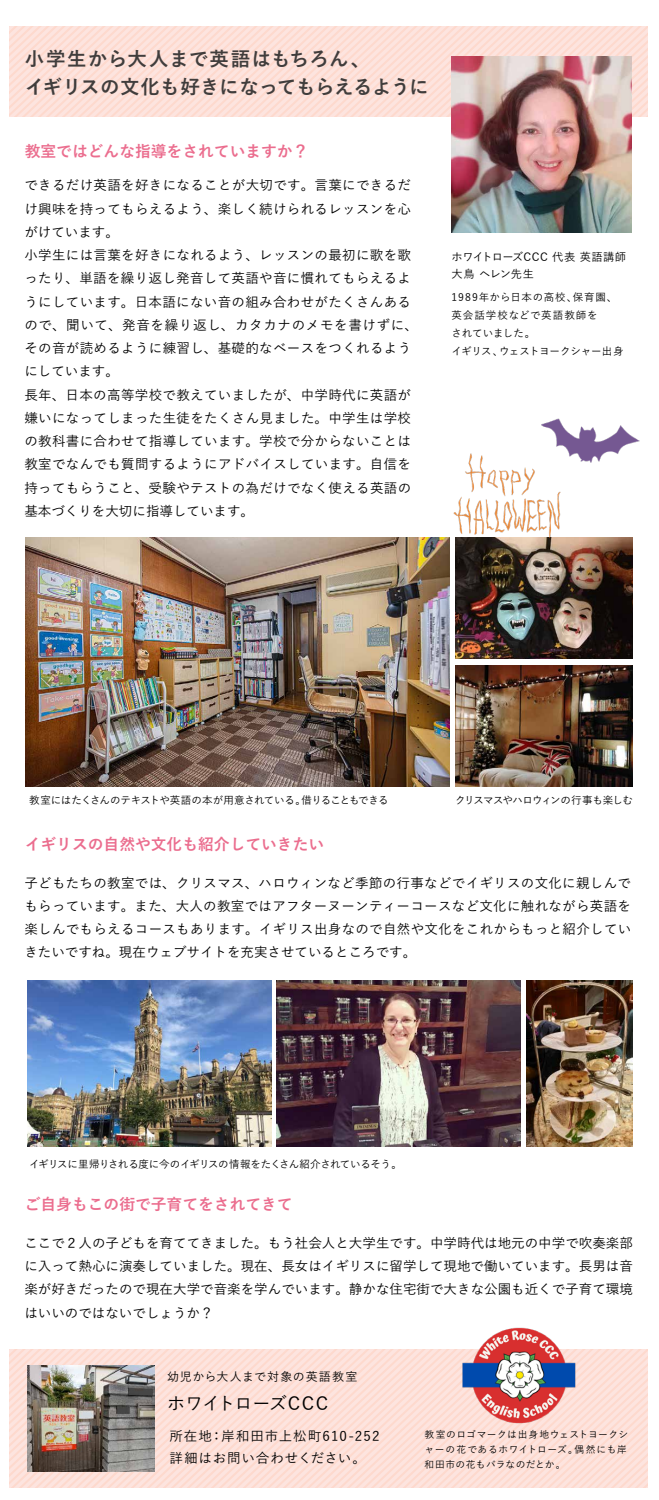
<style>
.page{position:relative;width:659px;height:1500px;background:#fff}
.page>*{position:absolute;margin:0;border:0;box-sizing:border-box;transform-origin:0 0}
.t1{font:700 19.5px/27.8px "Yu Go";letter-spacing:.01em;color:#403d3c}
.t2{font:500 18px "Yu Go";letter-spacing:-.005em;color:#000}
.t3{font:700 15.75px "Yu Go";color:#eb6d8e}
.t4{font:500 13.5px/23.2px "Yu Go";letter-spacing:.025em;color:#000;text-align:justify}
.t5{font:500 13.5px/21.8px "Yu Go";letter-spacing:.065em;color:#000}
.t6{font:500 12px "Yu Go";letter-spacing:.06em;color:#000}
.t7{font:500 11.25px/17.2px "Yu Go";color:#000}
.t8{font:500 10.5px "Yu Go";letter-spacing:-.02em;color:#000}
.t9{font:500 10.5px/18px "Yu Go";letter-spacing:.035em;color:#000}
.t10{font:500 10.5px "Yu Go";letter-spacing:-.055em;color:#000}
.t11{font:500 9.75px/15px "Yu Go";letter-spacing:.05em;color:#000}
</style>
<div class="page">
<div style="left:9px;top:1350px;width:638px;height:137px;background:linear-gradient(to right,#fcdfd7,#fee0d9)"></div>
<img style="left:28px;top:1365px;width:127px;height:106px">
<img style="left:455px;top:538px;width:177px;height:120px">
<img style="left:455px;top:666px;width:177px;height:121px">
<img style="left:28px;top:981px;width:243px;height:166px">
<img style="left:526px;top:981px;width:106px;height:166px">
<img style="left:277px;top:981px;width:243px;height:166px">
<img style="left:26px;top:538px;width:423px;height:248px">
<img style="left:448px;top:1327px;width:144px;height:122px">
<div style="left:9px;top:27px;width:638px;height:90px;background:linear-gradient(to right,#fde0d8,#fddfd8)"></div>
<img style="left:451px;top:56px;width:180px;height:176px">
<img style="left:449px;top:453px;width:120px;height:88px">
<img style="left:533px;top:418px;width:107px;height:52px">
<h1 class="t1" style="left:25px;top:46px;width:405px">小学生から大人まで英語はもちろん、<br>イギリスの文化も好きになってもらえるように</h1>
<p class="t3" style="left:25px;top:142px;width:285px">教室ではどんな指導をされていますか？</p>
<p class="t4" style="left:24px;top:172px;width:395px;text-align:left">できるだけ英語を好きになることが大切です。言葉にできるだけ興味を持ってもらえるよう、楽しく続けられるレッスンを心がけています。<br>小学生には言葉を好きになれるよう、レッスンの最初に歌を歌ったり、単語を繰り返し発音して英語や音に慣れてもらえるようにしています。日本語にない音の組み合わせがたくさんあるので、聞いて、発音を繰り返し、カタカナのメモを書けずに、その音が読めるように練習し、基礎的なベースをつくれるようにしています。<br>長年、日本の高等学校で教えていましたが、中学時代に英語が嫌いになってしまった生徒をたくさん見ました。中学生は学校の教科書に合わせて指導しています。学校で分からないことは教室でなんでも質問するようにアドバイスしています。自信を持ってもらうこと、受験やテストの為だけでなく使える英語の基本づくりを大切に指導しています。</p>
<p class="t7" style="left:451px;top:246px;width:176px">ホワイトローズCCC 代表 英語講師大鳥 ヘレン先生</p>
<p class="t9" style="left:451px;top:287px;width:173px">1989年から日本の高校、保育園、英会話学校などで英語教師を<br>されていました。<br>イギリス、ウェストヨークシャー出身</p>
<p class="t8" style="left:29px;top:791px;width:361px">教室にはたくさんのテキストや英語の本が用意されている。借りることもできる</p>
<p class="t10" style="left:455px;top:791px;width:179px">クリスマスやハロウィンの行事も楽しむ</p>
<p class="t3" style="left:25px;top:835px;width:301px">イギリスの自然や文化も紹介していきたい</p>
<p class="t4" style="left:24px;top:869px;width:608px">子どもたちの教室では、クリスマス、ハロウィンなど季節の行事などでイギリスの文化に親しんでもらっています。また、大人の教室ではアフターヌーンティーコースなど文化に触れながら英語を楽しんでもらえるコースもあります。イギリス出身なので自然や文化をこれからもっと紹介していきたいですね。現在ウェブサイトを充実させているところです。</p>
<p class="t8" style="left:29px;top:1154px;width:374px">イギリスに里帰りされる度に今のイギリスの情報をたくさん紹介されているそう。</p>
<p class="t3" style="left:25px;top:1195px;width:269px">ご自身もこの街で子育てをされてきて</p>
<p class="t4" style="left:24px;top:1229px;width:610px">ここで２人の子どもを育ててきました。もう社会人と大学生です。中学時代は地元の中学で吹奏楽部に入って熱心に演奏していました。現在、長女はイギリスに留学して現地で働いています。長男は音楽が好きだったので現在大学で音楽を学んでいます。静かな住宅街で大きな公園も近くで子育て環境はいいのではないでしょうか？</p>
<p class="t6" style="left:167px;top:1366px;width:192px">幼児から大人まで対象の英語教室</p>
<h2 class="t2" style="left:167px;top:1387px;width:162px">ホワイトローズCCC</h2>
<p class="t5" style="left:169px;top:1424px;width:211px">所在地：岸和田市上松町610-252詳細はお問い合わせください。</p>
<p class="t11" style="left:424px;top:1426px;width:205px">教室のロゴマークは出身地ウェストヨークシャーの花であるホワイトローズ。偶然にも岸和田市の花もバラなのだとか。</p>
</div>
